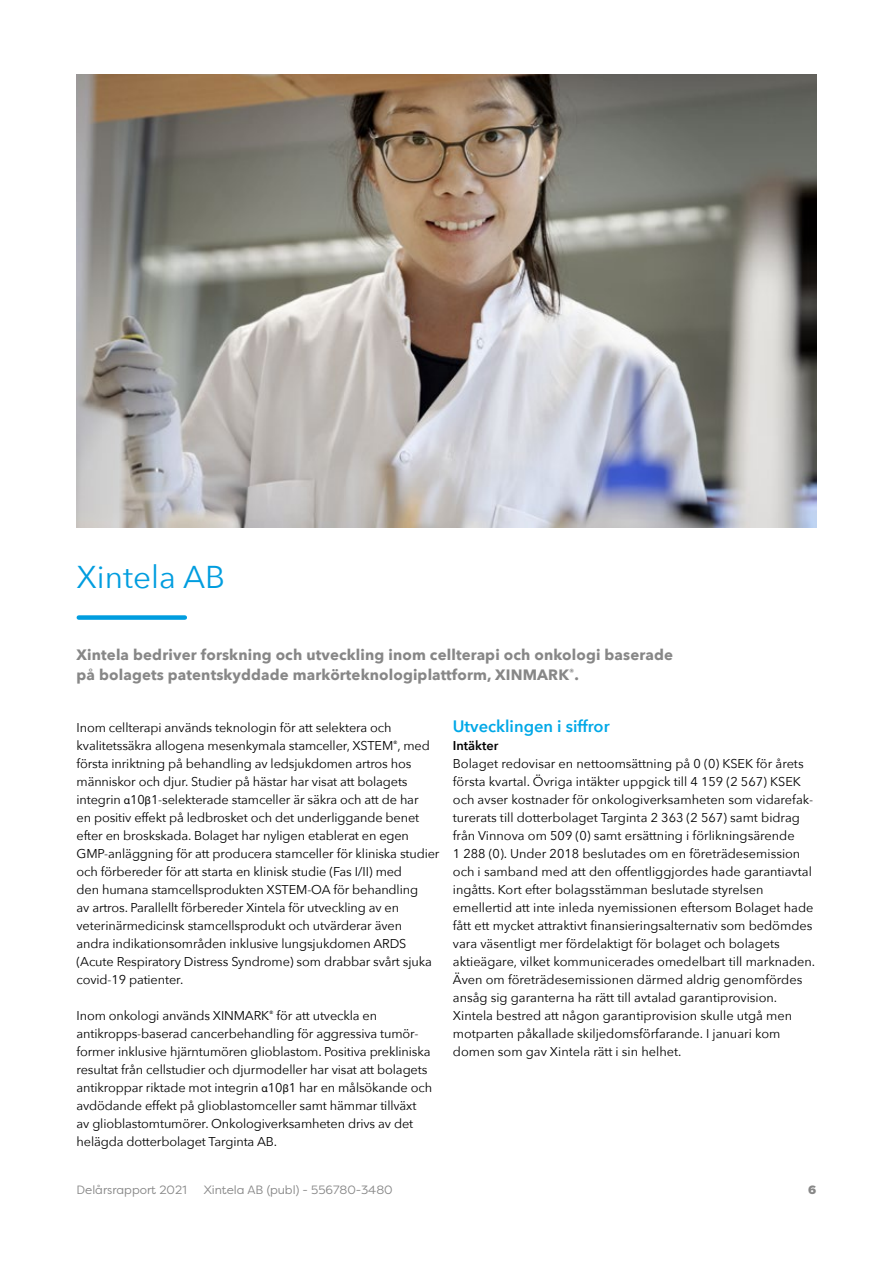
<style>
.page{position:relative;width:893px;height:1263px;background:#fff}
.page>*{position:absolute;margin:0;border:0;box-sizing:border-box;transform-origin:0 0}
.t1{font:31.5px "Avenir Next";color:#009ddf}
.t2{font:600 16.5px "Avenir Next";color:#00a8e7}
.Ingress{font:700 15px/19.5px "Avenir Next";letter-spacing:.01em;color:#878787}
.t3{font:12.75px/18px "Avenir Next";letter-spacing:-.01em;color:#000}
.t4{font:600 12.75px "Avenir Next";color:#000}
.t5{font:12px "Filson Pro";color:#878787}
.t6{font:900 12px "Filson Pro";color:#878787}
</style>
<div class="page">
<img style="left:77px;top:74px;width:739px;height:453px">
<div style="left:79px;top:615px;width:106px;height:5px;background:#009ddf"></div>
<h1 class="t1" style="left:77px;top:550px;width:150px">Xintela AB</h1>
<p class="Ingress" style="left:77px;top:645px;width:598px">Xintela bedriver forskning och utveckling inom cellterapi och onkologi baserade på bolagets patentskyddade markörteknologiplattform, XINMARK<sup>®</sup>.</p>
<p class="t3" style="left:77px;top:718px;width:364px">Inom cellterapi används teknologin för att selektera och kvalitetssäkra allogena mesenkymala stamceller, XSTEM<sup>®</sup>, med första inriktning på behandling av ledsjukdomen artros hos människor och djur. Studier på hästar har visat att bolagets integrin 10 1-selekterade stamceller är säkra och att de har<br>en positiv effekt på ledbrosket och det underliggande benet efter en broskskada. Bolaget har nyligen etablerat en egen GMP-anläggning för att producera stamceller för kliniska studier och förbereder för att starta en klinisk studie (Fas I/II) med<br>den humana stamcellsprodukten XSTEM-OA för behandling<br>av artros. Parallellt förbereder Xintela för utveckling av en veterinärmedicinsk stamcellsprodukt och utvärderar även<br>andra indikationsområden inklusive lungsjukdomen ARDS (Acute Respiratory Distress Syndrome) som drabbar svårt sjuka covid-19 patienter.</p>
<p class="t3" style="left:77px;top:1006px;width:357px">Inom onkologi används XINMARK<sup>®</sup> för att utveckla en antikropps-baserad cancerbehandling för aggressiva tumör&shy;former inklusive hjärntumören glioblastom. Positiva prekliniska resultat från cellstudier och djurmodeller har visat att bolagets antikroppar riktade mot integrin 10 1 har en målsökande och avdödande effekt på glioblastomceller samt hämmar tillväxt av glioblastomtumörer. Onkologiverksamheten drivs av det helägda dotterbolaget Targinta AB.</p>
<h3 class="t2" style="left:453px;top:712px;width:158px">Utvecklingen i siffror</h3>
<h4 class="t4" style="left:453px;top:735px;width:47px">Intäkter</h4>
<p class="t3" style="left:453px;top:754px;width:364px">Bolaget redovisar en nettoomsättning på 0 (0) KSEK för årets första kvartal. Övriga intäkter uppgick till 4 159 (2 567) KSEK och avser kostnader för onkologiverksamheten som vidarefak&shy;turerats till dotterbolaget Targinta 2 363 (2 567) samt bidrag från Vinnova om 509 (0) samt ersättning i förlikningsärende<br>1 288 (0). Under 2018 beslutades om en företrädesemission och i samband med att den offentliggjordes hade garantiavtal ingåtts. Kort efter bolagsstämman beslutade styrelsen emellertid att inte inleda nyemissionen eftersom Bolaget hade fått ett mycket attraktivt finansieringsalternativ som bedömdes vara väsentligt mer fördelaktigt för bolaget och bolagets aktieägare, vilket kommunicerades omedelbart till marknaden.<br>Även om företrädesemissionen därmed aldrig genomfördes ansåg sig garanterna ha rätt till avtalad garantiprovision.<br>Xintela bestred att någon garantiprovision skulle utgå men motparten påkallade skiljedomsförfarande. I januari kom domen som gav Xintela rätt i sin helhet.</p>
<p class="t5" style="left:77px;top:1181px;width:112px">Delårsrapport 2021</p>
<p class="t5" style="left:204px;top:1181px;width:191px">Xintela AB (publ) - 556780-3480</p>
<p class="t6" style="left:808px;top:1182px;width:10px">6</p>
</div>
